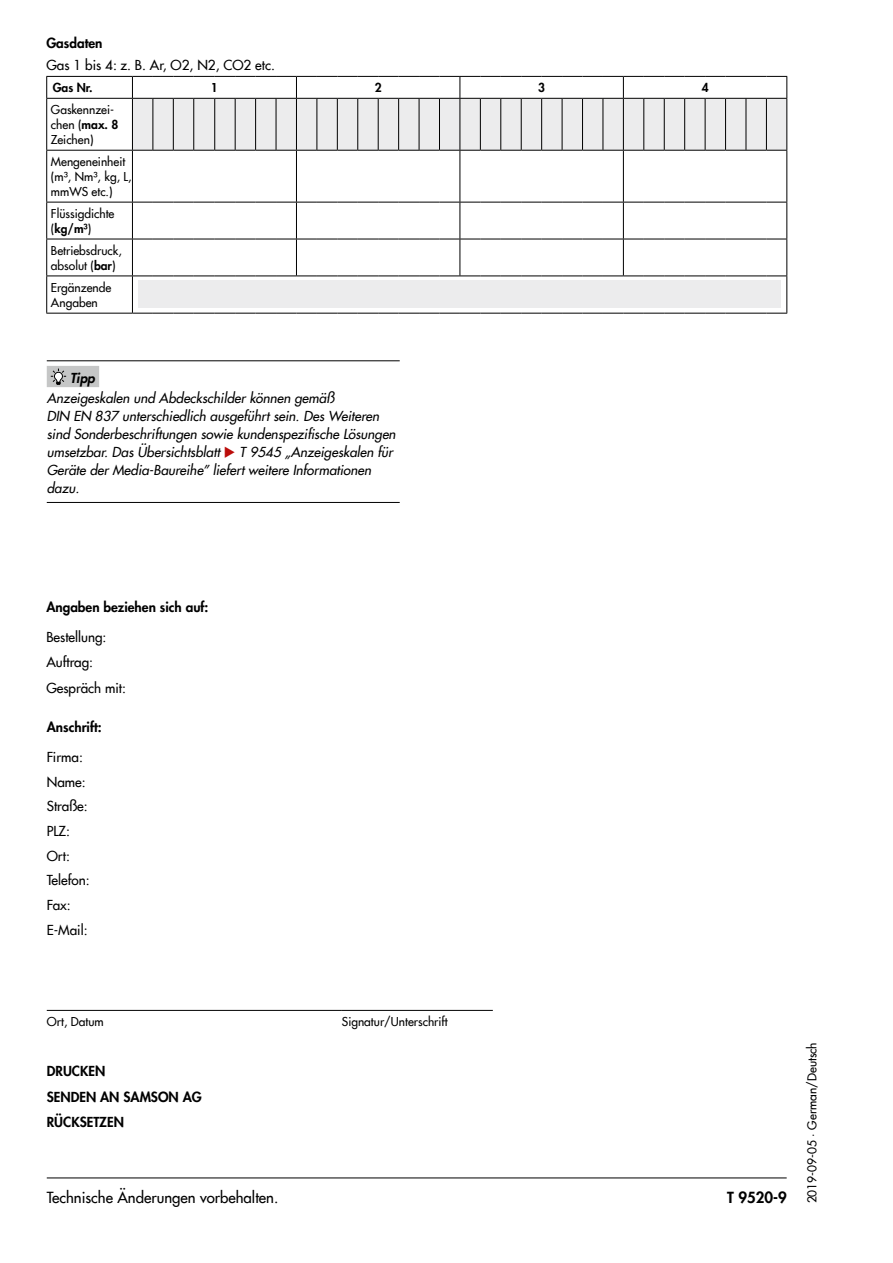
<style>
.page{position:relative;width:893px;height:1263px;background:#fff}
.page>*{position:absolute;margin:0;border:0;box-sizing:border-box;transform-origin:0 0}
.t1{font:500 15px "Futura Com";color:#000}
.t2{font:800 15px "Futura Com";color:#000}
.t3{font:italic 500 13.5px/18px "Futura Com";color:#000}
.t4{font:500 13.5px/24.6px "Futura Com";color:#000}
.t5{font:800 13.5px/25.5px "Futura Com";color:#000}
.t6{font:italic 800 13.5px "Futura Com";color:#000}
.t7{font:500 12px/15px "Futura Com";color:#000}
.t8{font:800 12px "Futura Com";color:#000}
.s1{font-weight:800}
.s2{color:#bb0c0a}
</style>
<div class="page">
<hr style="left:47px;top:1177px;width:740px;height:1px;background:#000">
<hr style="left:46px;top:76px;width:86px;height:1px;background:#000">
<svg style="left:46px;top:77px;width:1px;height:21px"></svg>
<hr style="left:46px;top:98px;width:86px;height:1px;background:#000">
<hr style="left:46px;top:99px;width:1px;height:51px;background:#000">
<hr style="left:46px;top:150px;width:86px;height:1px;background:#000">
<hr style="left:46px;top:151px;width:1px;height:51px;background:#000">
<hr style="left:132px;top:151px;width:1px;height:51px;background:#000">
<hr style="left:296px;top:151px;width:1px;height:51px;background:#000">
<hr style="left:460px;top:151px;width:1px;height:51px;background:#000">
<hr style="left:623px;top:151px;width:1px;height:51px;background:#000">
<svg style="left:132px;top:76px;width:655px;height:75px"></svg>
<hr style="left:786px;top:151px;width:1px;height:51px;background:#000">
<hr style="left:46px;top:202px;width:86px;height:1px;background:#000">
<hr style="left:46px;top:202px;width:1px;height:37px;background:#000">
<hr style="left:132px;top:202px;width:1px;height:37px;background:#000">
<hr style="left:296px;top:202px;width:1px;height:37px;background:#000">
<hr style="left:460px;top:202px;width:1px;height:37px;background:#000">
<hr style="left:623px;top:202px;width:1px;height:37px;background:#000">
<svg style="left:132px;top:202px;width:654px;height:1px"></svg>
<hr style="left:786px;top:202px;width:1px;height:37px;background:#000">
<hr style="left:46px;top:239px;width:86px;height:1px;background:#000">
<hr style="left:46px;top:239px;width:1px;height:37px;background:#000">
<hr style="left:132px;top:239px;width:1px;height:37px;background:#000">
<hr style="left:296px;top:239px;width:1px;height:37px;background:#000">
<hr style="left:460px;top:239px;width:1px;height:37px;background:#000">
<hr style="left:623px;top:239px;width:1px;height:37px;background:#000">
<svg style="left:132px;top:239px;width:654px;height:1px"></svg>
<hr style="left:786px;top:239px;width:1px;height:37px;background:#000">
<hr style="left:46px;top:276px;width:86px;height:1px;background:#000">
<hr style="left:46px;top:276px;width:1px;height:37px;background:#000">
<hr style="left:132px;top:276px;width:1px;height:37px;background:#000">
<svg style="left:132px;top:276px;width:654px;height:1px"></svg>
<hr style="left:786px;top:276px;width:1px;height:37px;background:#000">
<hr style="left:46px;top:313px;width:86px;height:1px;background:#000">
<svg style="left:132px;top:313px;width:655px;height:1px"></svg>
<div style="left:138px;top:280px;width:643px;height:28px;background:#ececed"></div>
<hr style="left:47px;top:1010px;width:295px;height:1px;background:#000">
<hr style="left:342px;top:1010px;width:151px;height:1px;background:#000">
<hr style="left:47px;top:360px;width:353px;height:1px;background:#000">
<hr style="left:47px;top:502px;width:353px;height:1px;background:#000">
<div style="left:47px;top:366px;width:52px;height:21px;background:#c5c6c6"></div>
<svg style="left:50px;top:368px;width:17px;height:17px"></svg>
<p class="t5" style="left:46px;top:29px;width:58px">Gasdaten</p>
<p class="t4" style="left:46px;top:52px;width:230px">Gas 1 bis 4: z. B. Ar, O2, N2, CO2 etc.</p>
<p class="t8" style="left:53px;top:79px;width:41px">Gas Nr.</p>
<p class="t8" style="left:211px;top:79px;width:8px">1</p>
<p class="t8" style="left:375px;top:79px;width:8px">2</p>
<p class="t8" style="left:538px;top:79px;width:8px">3</p>
<p class="t8" style="left:702px;top:79px;width:8px">4</p>
<p class="t7" style="left:51px;top:102px;width:69px">Gaskennzei&shy;chen (<span class="s1">max. 8<br></span>Zeichen)</p>
<p class="t7" style="left:51px;top:154px;width:82px">Mengeneinheit (m³, Nm³, kg, L, mmWS etc.)</p>
<p class="t7" style="left:51px;top:205px;width:65px">Flüssigdichte (<span class="s1">kg/m³</span>)</p>
<p class="t7" style="left:51px;top:242px;width:72px">Betriebsdruck, absolut (<span class="s1">bar</span>)</p>
<p class="t7" style="left:51px;top:279px;width:62px">Ergänzende<br>Angaben</p>
<p class="t6" style="left:70px;top:368px;width:26px">Tipp</p>
<p class="t3" style="left:47px;top:388px;width:350px">Anzeigeskalen und Abdeckschilder können gemäß<br>DIN EN 837 unterschiedlich ausgeführt sein. Des Weiteren sind Sonderbeschriftungen sowie kundenspezifische Lösungen umsetzbar. Das Übersichtsblatt <span class="s2">◆</span> T 9545 „Anzeigeskalen für Geräte der Media-Baureihe” liefert weitere Informationen dazu.</p>
<p class="t5" style="left:46px;top:594px;width:164px">Angaben beziehen sich auf:</p>
<p class="t4" style="left:46px;top:623px;width:81px;line-height:25.5px">Bestellung:<br>Auftrag:<br>Gespräch mit:</p>
<p class="t5" style="left:47px;top:713px;width:56px">Anschrift:</p>
<p class="t4" style="left:47px;top:744px;width:44px">Firma:<br>Name:<br>Straße:<br>PLZ:<br>Ort:<br>Telefon:<br>Fax:<br>E-Mail:</p>
<p class="t7" style="left:47px;top:1014px;width:59px">Ort, Datum</p>
<p class="t7" style="left:342px;top:1014px;width:107px">Signatur/Unterschrift</p>
<p class="t5" style="left:47px;top:1058px;width:156px">DRUCKEN<br>SENDEN AN SAMSON AG<br>RÜCKSETZEN</p>
<p class="t1" style="left:47px;top:1186px;width:233px">Technische Änderungen vorbehalten.</p>
<p class="t2" style="left:727px;top:1186px;width:61px">T 9520-9</p>
<p class="t7" style="left:804px;top:1203px;width:163px;rotate:-90deg">2019-09-05 · German/Deutsch</p>
</div>
